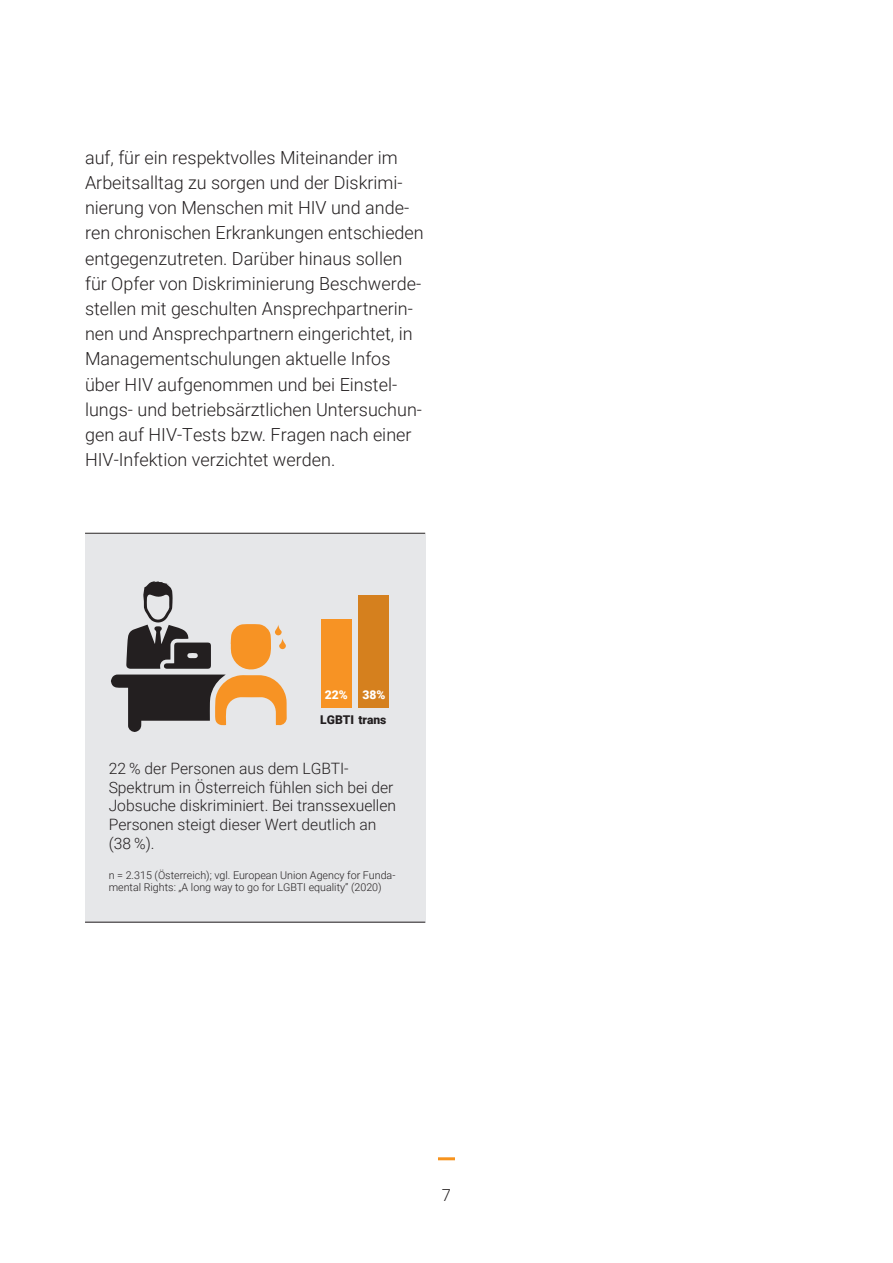
<style>
.page{position:relative;width:893px;height:1263px;background:#fff}
.page>*{position:absolute;margin:0;border:0;box-sizing:border-box;transform-origin:0 0}
.t1{font:300 18px/25.2px "Roboto";color:#231f20}
.t2{font:300 16.5px "Roboto";color:#231f20}
.t3{font:300 15.6px/18.8px "Roboto";color:#231f20}
.t4{font:900 12.15px "Roboto";color:#231f20}
.t5{font:900 12.15px "Roboto";color:#fff}
.t6{font:300 10.65px/12.9px "Roboto";color:#231f20}
</style>
<div class="page">
<hr style="left:438px;top:1157px;width:17px;height:3px;background:#f7931d">
<div style="left:85px;top:534px;width:340px;height:388px;background:#e6e7e9"></div>
<div style="left:321px;top:619px;width:31px;height:88px;background:#f79324"></div>
<div style="left:358px;top:595px;width:31px;height:112px;background:#d5801e"></div>
<svg style="left:111px;top:581px;width:176px;height:151px"></svg>
<hr style="left:85px;top:533px;width:340px;height:1px;background:#231f20">
<hr style="left:85px;top:922px;width:340px;height:1px;background:#231f20">
<p class="t1" style="left:85px;top:144px;width:340px">auf, für ein respektvolles Miteinander im Arbeitsalltag zu sorgen und der Diskrimi&shy;nierung von Menschen mit HIV und ande&shy;ren chronischen Erkrankungen entschieden entgegenzutreten. Darüber hinaus sollen für Opfer von Diskriminierung Beschwerde&shy;stellen mit geschulten Ansprechpartnerin&shy;nen und Ansprechpartnern eingerichtet, in Managementschulungen aktuelle Infos über HIV aufgenommen und bei Einstel&shy;lungs- und betriebsärztlichen Untersuchun&shy;gen auf HIV-Tests bzw. Fragen nach einer HIV-Infektion verzichtet werden.</p>
<p class="t5" style="left:325px;top:686px;width:62px">22% 38%</p>
<p class="t4" style="left:320px;top:711px;width:68px">LGBTI trans</p>
<p class="t3" style="left:109px;top:758px;width:289px">22 % der Personen aus dem LGBTI-Spektrum in Österreich fühlen sich bei der Jobsuche diskriminiert. Bei transsexuellen Personen steigt dieser Wert deutlich an (38 %).</p>
<p class="t6" style="left:109px;top:868px;width:288px">n = 2.315 (Österreich); vgl. European Union Agency for Funda&shy;mental Rights: „A long way to go for LGBTI equality” (2020)</p>
<p class="t2" style="left:442px;top:1183px;width:11px">7</p>
</div>
